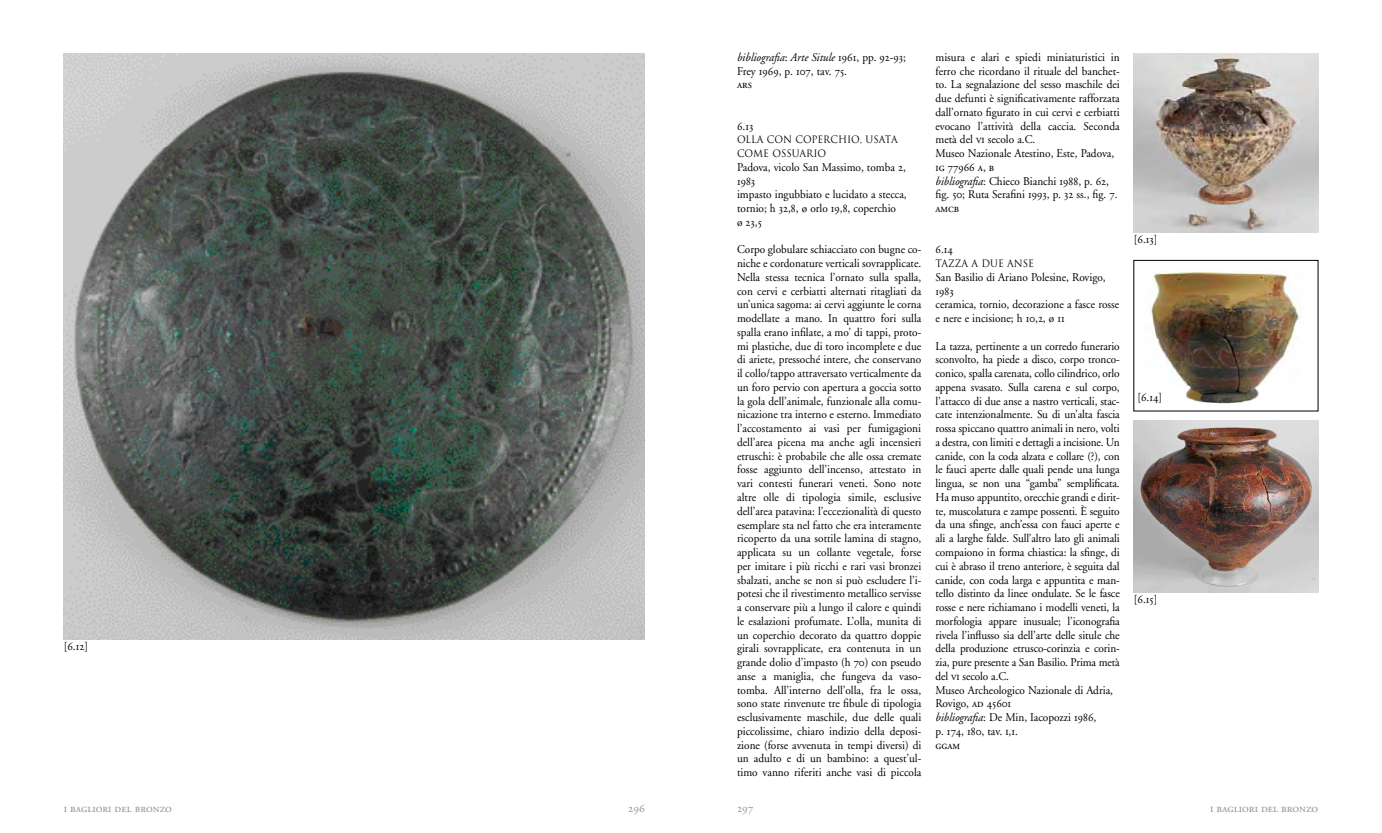
<style>
.page{position:relative;width:1382px;height:833px;background:#fff}
.page>*{position:absolute;margin:0;border:0;box-sizing:border-box;transform-origin:0 0}
.t1{font:11.88px/13.8px "Adobe Garamond";letter-spacing:-.01em;color:#000;scale:.95 1}
.t2{font:italic 11.88px/13.8px "Adobe Garamond";color:#000;scale:.95 1}
.t3{font:11.88px "Adobe Garamond Regular SC";color:#000;scale:.95 1}
.t4{font:11.88px "Adobe Garamond Regular SC";color:#939393}
.t5{font:11.88px "Adobe Garamond Exp";color:#000;scale:.95 1}
.t6{font:10px/13.8px "Trajan";color:#000;scale:.95 1}
.s1{font-family:"Adobe Garamond"}
.s2{font-style:normal}
.s3{font-family:"Adobe Garamond Exp";font-style:normal}
.s4{font-family:"Adobe Garamond Exp"}
.s5{font-family:"Adobe Garamond Regular SC"}
.s6{font-style:italic}
</style>
<div class="page">
<img style="left:1146px;top:271px;width:154px;height:133px">
<img style="left:64px;top:53px;width:581px;height:586px">
<img style="left:1134px;top:53px;width:184px;height:180px">
<img style="left:1134px;top:420px;width:184px;height:172px">
<p class="t3" style="left:64px;top:639px;width:27px"><span class="s1">[</span>6.12<span class="s1">]</span></p>
<p class="t2" style="left:737px;top:51px;width:179px">bibliografia<span class="s2">:</span> Arte Situle <span class="s3">1961</span><span class="s2">, pp.</span> <span class="s3">92</span><span class="s2">-</span><span class="s3">93</span><span class="s2">;<br>Frey</span> <span class="s3">1969</span><span class="s2">, p.</span> <span class="s3">107</span><span class="s2">, tav.</span> <span class="s3">75</span><span class="s2">.</span></p>
<p class="t3" style="left:737px;top:78px;width:17px">ars</p>
<p class="t5" style="left:737px;top:121px;width:19px">6.13</p>
<p class="t6" style="left:737px;top:133px;width:171px">OLLA CON COPERCHIO, USATA<br>COME OSSUARIO</p>
<p class="t1" style="left:737px;top:160px;width:179px">Padova, vicolo San Massimo, tomba <span class="s4">2</span>,</p>
<p class="t5" style="left:737px;top:176px;width:21px">1983</p>
<p class="t1" style="left:737px;top:188px;width:180px">impasto ingubbiato e lucidato a stecca, tornio; h <span class="s4">32</span>,<span class="s4">8</span>, ø orlo <span class="s4">19</span>,<span class="s4">8</span>, coperchio</p>
<p class="t5" style="left:737px;top:217px;width:28px"><span class="s1">ø</span> 23<span class="s1">,</span>5</p>
<p class="t1" style="left:737px;top:243px;width:196px;text-align:justify">Corpo globulare schiacciato con bugne co&shy;niche e cordonature verticali sovrapplicate.<br>Nella stessa tecnica l’ornato sulla spalla, con cervi e cerbiatti alternati ritagliati da un’unica sagoma: ai cervi aggiunte le corna modellate a mano. In quattro fori sulla spalla erano infilate, a mo’ di tappi, proto&shy;mi plastiche, due di toro incomplete e due di ariete, pressoché intere, che conservano il collo/tappo attraversato verticalmente da un foro pervio con apertura a goccia sotto la gola dell’animale, funzionale alla comu&shy;nicazione tra interno e esterno. Immediato l’accostamento ai vasi per fumigagioni dell’area picena ma anche agli incensieri etruschi: è probabile che alle ossa cremate fosse aggiunto dell’incenso, attestato in vari contesti funerari veneti. Sono note altre olle di tipologia simile, esclusive dell’area patavina: l’eccezionalità di questo esemplare sta nel fatto che era interamente ricoperto da una sottile lamina di stagno, applicata su un collante vegetale, forse per imitare i più ricchi e rari vasi bronzei sbalzati, anche se non si può escludere l’i&shy;potesi che il rivestimento metallico servisse a conservare più a lungo il calore e quindi le esalazioni profumate. L’olla, munita di un coperchio decorato da quattro doppie girali sovrapplicate, era contenuta in un grande dolio d’impasto (h <span class="s4">70</span>) con pseudo anse a maniglia, che fungeva da vaso&shy;tomba. All’interno dell’olla, fra le ossa, sono state rinvenute tre fibule di tipologia esclusivamente maschile, due delle quali piccolissime, chiaro indizio della deposi&shy;zione (forse avvenuta in tempi diversi) di un adulto e di un bambino: a quest’ul&shy;timo vanno riferiti anche vasi di piccola</p>
<p class="t1" style="left:935px;top:50px;width:195px">misura e alari e spiedi miniaturistici in ferro che ricordano il rituale del banchet&shy;to. La segnalazione del sesso maschile dei due defunti è significativamente rafforzata dall’ornato figurato in cui cervi e cerbiatti evocano l’attività della caccia. Seconda metà del <span class="s5">vi</span> secolo a.C.<br>Museo Nazionale Atestino, Este, Padova,</p>
<p class="t3" style="left:935px;top:161px;width:64px">ig <span class="s4">77966</span> a, b</p>
<p class="t1" style="left:935px;top:174px;width:193px"><span class="s6">bibliografia</span>: Chieco Bianchi <span class="s4">1988</span> , p. <span class="s4">62</span>, fig. <span class="s4">50</span>; Ruta Serafini <span class="s4">1993</span>, p. <span class="s4">32</span> ss., fig. <span class="s4">7</span>.</p>
<p class="t3" style="left:935px;top:202px;width:27px">amcb</p>
<p class="t5" style="left:935px;top:245px;width:20px">6.14</p>
<p class="t6" style="left:935px;top:257px;width:105px">TAZZA A DUE ANSE</p>
<p class="t1" style="left:935px;top:270px;width:181px">San Basilio di Ariano Polesine, Rovigo,</p>
<p class="t5" style="left:935px;top:286px;width:21px">1983</p>
<p class="t1" style="left:935px;top:298px;width:195px">ceramica, tornio, decorazione a fasce rosse e nere e incisione; h <span class="s4">10</span>,<span class="s4">2</span>, ø <span class="s4">11</span></p>
<p class="t1" style="left:935px;top:339px;width:195px">La tazza, pertinente a un corredo funerario sconvolto, ha piede a disco, corpo tronco&shy;conico, spalla carenata, collo cilindrico, orlo appena svasato. Sulla carena e sul corpo, l’attacco di due anse a nastro verticali, stac&shy;cate intenzionalmente. Su di un’alta fascia rossa spiccano quattro animali in nero, volti a destra, con limiti e dettagli a incisione. Un canide, con la coda alzata e collare (?), con le fauci aperte dalle quali pende una lunga lingua, se non una “gamba” semplificata.<br>Ha muso appuntito, orecchie grandi e dirit&shy;te, muscolatura e zampe possenti. È seguito da una sfinge, anch’essa con fauci aperte e ali a larghe falde. Sull’altro lato gli animali compaiono in forma chiastica: la sfinge, di cui è abraso il treno anteriore, è seguita dal canide, con coda larga e appuntita e man&shy;tello distinto da linee ondulate. Se le fasce rosse e nere richiamano i modelli veneti, la morfologia appare inusuale; l’iconografia rivela l’influsso sia dell’arte delle situle che della produzione etrusco-corinzia e corin&shy;zia, pure presente a San Basilio. Prima metà del <span class="s5">vi</span> secolo a.C.<br>Museo Archeologico Nazionale di Adria, Rovigo, <span class="s5">ad</span> <span class="s4">45601<br></span><span class="s6">bibliografia</span>: De Min, Iacopozzi <span class="s4">1986</span>,<br>p. <span class="s4">174</span>, <span class="s4">180</span>, tav. <span class="s5">i</span>,<span class="s4">1</span>.</p>
<p class="t3" style="left:935px;top:738px;width:28px">ggam</p>
<p class="t3" style="left:1134px;top:233px;width:26px"><span class="s1">[</span>6.13<span class="s1">]</span></p>
<p class="t3" style="left:1137px;top:391px;width:27px"><span class="s1">[</span>6.14<span class="s1">]</span></p>
<p class="t3" style="left:1134px;top:593px;width:26px"><span class="s1">[</span>6.15<span class="s1">]</span></p>
<p class="t4" style="left:64px;top:801px;width:109px">i bagliori del bronzo</p>
<p class="t4" style="left:1210px;top:801px;width:109px">i bagliori del bronzo</p>
</div>
